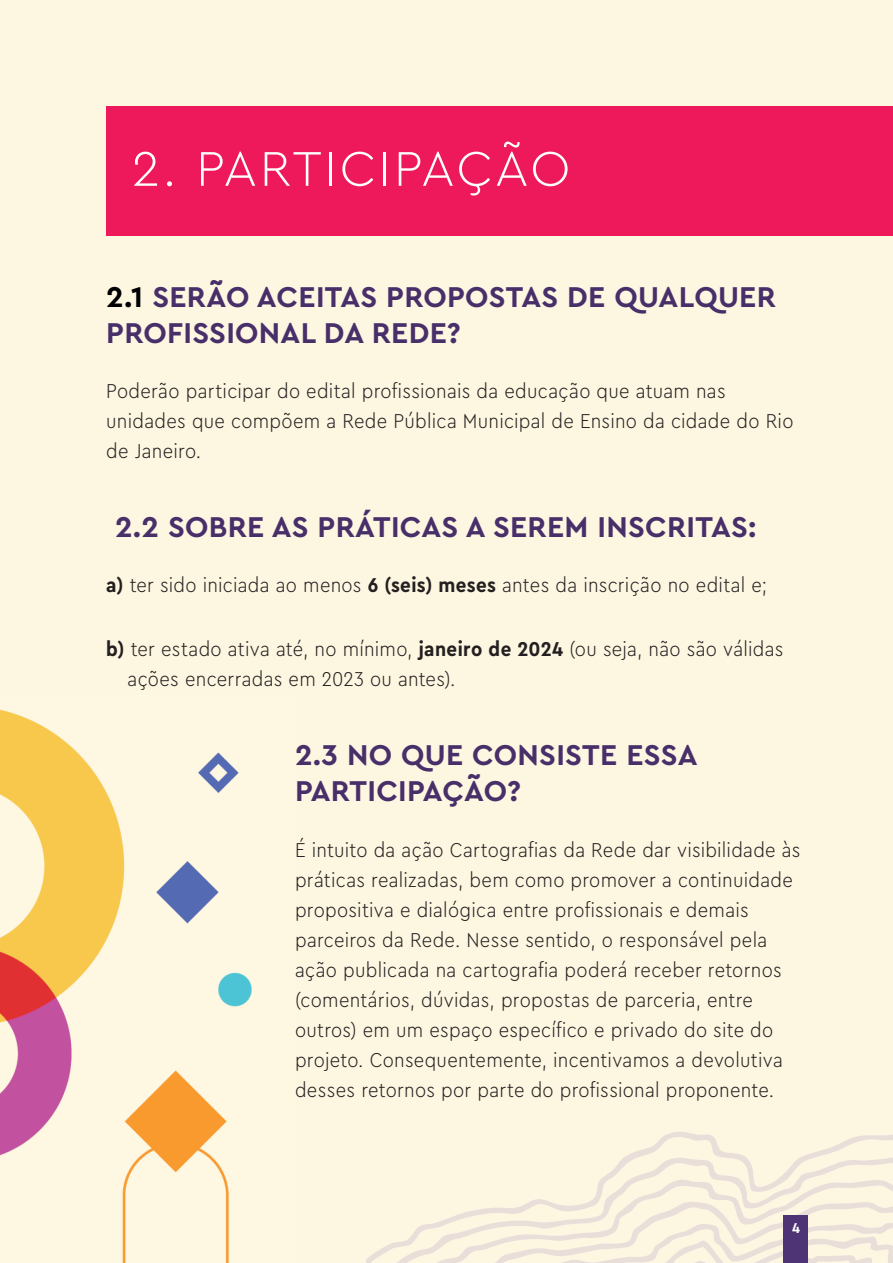
<style>
.page{position:relative;width:893px;height:1263px;background:#fdf6e1}
.page>*{position:absolute;margin:0;border:0;box-sizing:border-box;transform-origin:0 0}
.t1{font:300 51px "Cera Pro";letter-spacing:.04em;color:#fff}
.t2{font:700 30px/36px "Cera Pro";letter-spacing:.01em;color:#482f69}
.t3{font:300 21px/30px "Cera Compact Pro";letter-spacing:.015em;color:#231f20}
.t4{font:700 15px "Cera Compact Pro";color:#fff}
.s1{color:#000002}
.s2{font-weight:700}
</style>
<div class="page">
<svg style="left:366px;top:1132px;width:527px;height:131px;fill:#fdf6e1"></svg>
<img style="left:0;top:696px;width:295px;height:567px">
<div style="left:784px;top:1215px;width:24px;height:48px;background:#4e3474"></div>
<div style="left:107px;top:106px;width:786px;height:130px;background:#ee195a"></div>
<h1 class="t1" style="left:132px;top:135px;width:440px">2. PARTICIPAÇÃO</h1>
<h2 class="t2" style="left:106px;top:278px;width:671px"><span class="s1">2.1</span> SERÃO ACEITAS PROPOSTAS DE QUALQUER<br>PROFISSIONAL DA REDE?</h2>
<p class="t3" style="left:106px;top:375px;width:689px">Poderão participar do edital profissionais da educação que atuam nas unidades que compõem a Rede Pública Municipal de Ensino da cidade do Rio de Janeiro.</p>
<h2 class="t2" style="left:115px;top:508px;width:643px">2.2 SOBRE AS PRÁTICAS A SEREM INSCRITAS:</h2>
<p class="t3" style="left:106px;top:569px;width:662px"><span class="s2">a)</span> ter sido iniciada ao menos <span class="s2">6 (seis) meses</span> antes da inscrição no edital e;</p>
<p class="t3" style="left:128px;top:633px;width:657px;text-indent:-21px"><span class="s2">b)</span> ter estado ativa até, no mínimo, <span class="s2">janeiro de 2024</span> (ou seja, não são válidas ações encerradas em 2023 ou antes).</p>
<h2 class="t2" style="left:295px;top:736px;width:404px">2.3 NO QUE CONSISTE ESSA<br>PARTICIPAÇÃO?</h2>
<p class="t3" style="left:295px;top:834px;width:507px">É intuito da ação Cartografias da Rede dar visibilidade às práticas realizadas, bem como promover a continuidade propositiva e dialógica entre profissionais e demais parceiros da Rede. Nesse sentido, o responsável pela ação publicada na cartografia poderá receber retornos (comentários, dúvidas, propostas de parceria, entre outros) em um espaço específico e privado do site do projeto. Consequentemente, incentivamos a devolutiva desses retornos por parte do profissional proponente.</p>
<p class="t4" style="left:792px;top:1218px;width:9px">4</p>
</div>
